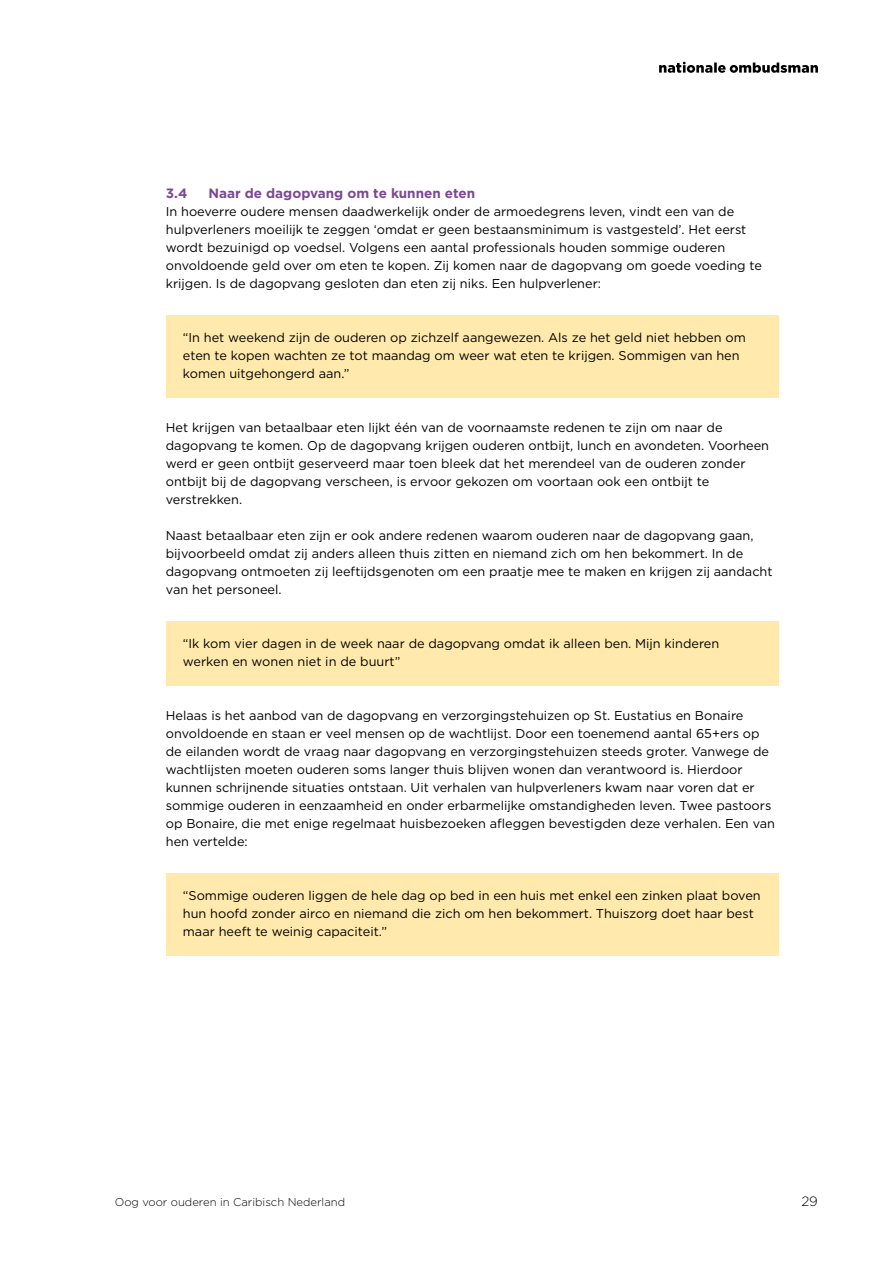
<style>
.page{position:relative;width:893px;height:1263px;background:#fff}
.page>*{position:absolute;margin:0;border:0;box-sizing:border-box;transform-origin:0 0}
._03__Binnenwerk_-_Al{font:700 13.5px "Gotham";color:#7c4896}
.t1{font:300 13.5px "Gotham";color:#000}
._05__Binnenwerk_-_bo{font:12.75px/18px "Gotham";color:#000}
.Inzet_Alinearcering{font:12.75px/18px "Gotham";color:#000}
.t2{font:300 11.25px "Gotham";color:#000}
</style>
<div class="page">
<svg style="left:659px;top:62px;width:159px;height:11px"></svg>
<div style="left:166px;top:315px;width:612px;height:83px;background:#ffe9ac"></div>
<div style="left:166px;top:621px;width:612px;height:65px;background:#ffe9ac"></div>
<div style="left:166px;top:873px;width:612px;height:83px;background:#ffe9ac"></div>
<p class="_03__Binnenwerk_-_Al" style="left:166px;top:184px;width:23px">3.4</p>
<p class="_03__Binnenwerk_-_Al" style="left:208px;top:184px;width:268px">Naar de dagopvang om te kunnen eten</p>
<p class="_05__Binnenwerk_-_bo" style="left:166px;top:202px;width:598px">In hoeverre oudere mensen daadwerkelijk onder de armoedegrens leven, vindt een van de hulpverleners moeilijk te zeggen ‘omdat er geen bestaansminimum is vastgesteld’. Het eerst wordt bezuinigd op voedsel. Volgens een aantal professionals houden sommige ouderen onvoldoende geld over om eten te kopen. Zij komen naar de dagopvang om goede voeding te krijgen. Is de dagopvang gesloten dan eten zij niks. Een hulpverlener:</p>
<p class="Inzet_Alinearcering" style="left:183px;top:328px;width:564px">“In het weekend zijn de ouderen op zichzelf aangewezen. Als ze het geld niet hebben om eten te kopen wachten ze tot maandag om weer wat eten te krijgen. Sommigen van hen komen uitgehongerd aan.”</p>
<p class="_05__Binnenwerk_-_bo" style="left:166px;top:418px;width:605px">Het krijgen van betaalbaar eten lijkt één van de voornaamste redenen te zijn om naar de dagopvang te komen. Op de dagopvang krijgen ouderen ontbijt, lunch en avondeten. Voorheen werd er geen ontbijt geserveerd maar toen bleek dat het merendeel van de ouderen zonder ontbijt bij de dagopvang verscheen, is ervoor gekozen om voortaan ook een ontbijt te verstrekken.</p>
<p class="_05__Binnenwerk_-_bo" style="left:166px;top:526px;width:608px">Naast betaalbaar eten zijn er ook andere redenen waarom ouderen naar de dagopvang gaan, bijvoorbeeld omdat zij anders alleen thuis zitten en niemand zich om hen bekommert. In de dagopvang ontmoeten zij leeftijdsgenoten om een praatje mee te maken en krijgen zij aandacht van het personeel.</p>
<p class="Inzet_Alinearcering" style="left:183px;top:634px;width:538px">“Ik kom vier dagen in de week naar de dagopvang omdat ik alleen ben. Mijn kinderen werken en wonen niet in de buurt”</p>
<p class="_05__Binnenwerk_-_bo" style="left:166px;top:706px;width:611px">Helaas is het aanbod van de dagopvang en verzorgingstehuizen op St. Eustatius en Bonaire onvoldoende en staan er veel mensen op de wachtlijst. Door een toenemend aantal 65+ers op de eilanden wordt de vraag naar dagopvang en verzorgingstehuizen steeds groter. Vanwege de wachtlijsten moeten ouderen soms langer thuis blijven wonen dan verantwoord is. Hierdoor kunnen schrijnende situaties ontstaan. Uit verhalen van hulpverleners kwam naar voren dat er sommige ouderen in eenzaamheid en onder erbarmelijke omstandigheden leven. Twee pastoors op Bonaire, die met enige regelmaat huisbezoeken afleggen bevestigden deze verhalen. Een van hen vertelde:</p>
<p class="Inzet_Alinearcering" style="left:183px;top:886px;width:579px">“Sommige ouderen liggen de hele dag op bed in een huis met enkel een zinken plaat boven hun hoofd zonder airco en niemand die zich om hen bekommert. Thuiszorg doet haar best maar heeft te weinig capaciteit.”</p>
<p class="t2" style="left:115px;top:1195px;width:232px">Oog voor ouderen in Caribisch Nederland</p>
<p class="t1" style="left:801px;top:1193px;width:18px">29</p>
</div>
